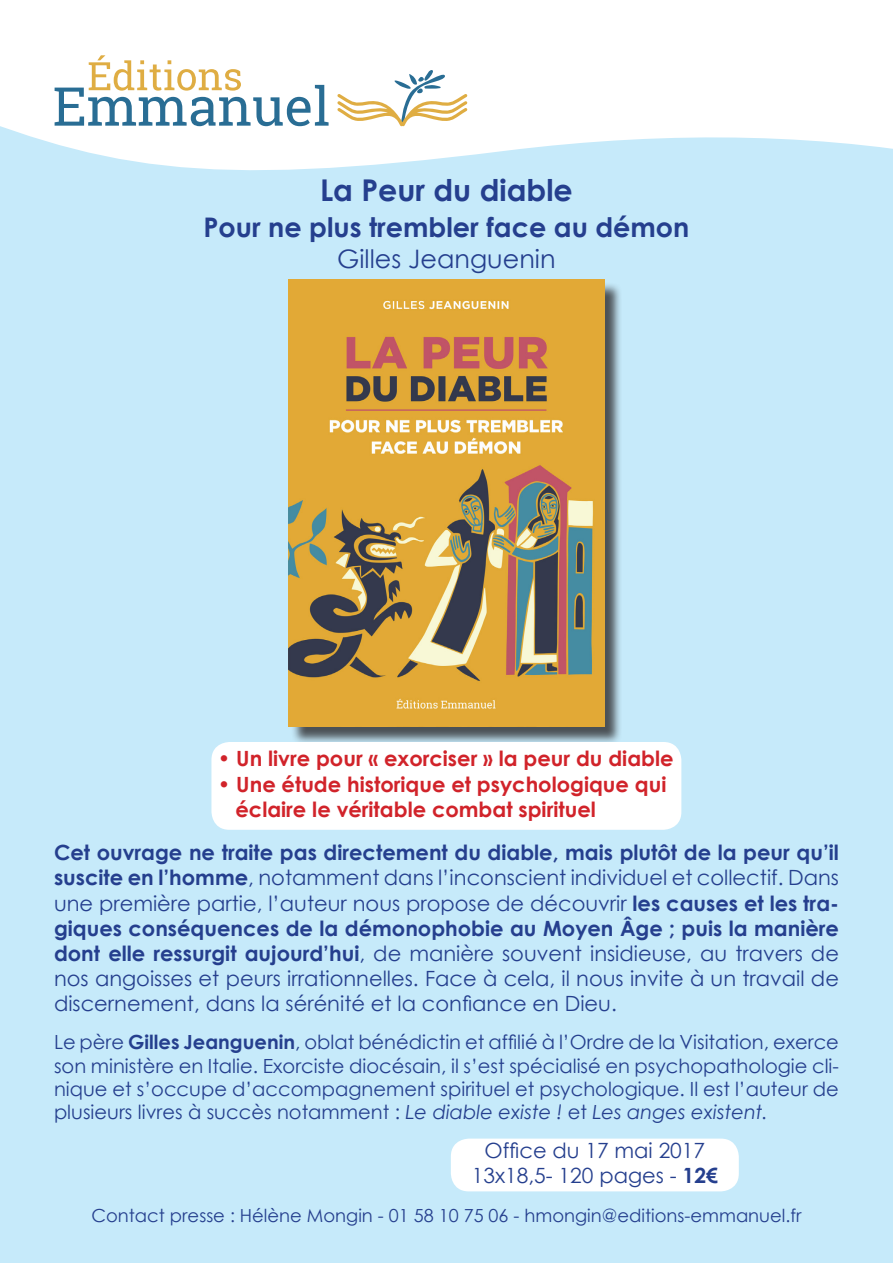
<style>
.page{position:relative;width:893px;height:1263px;background:#fff}
.page>*{position:absolute;margin:0;border:0;box-sizing:border-box;transform-origin:0 0}
.t1{font:700 30px "Century Gothic";color:#253f8e}
.t2{font:700 27px "Century Gothic";color:#253f8e}
.t3{font:25.5px "Century Gothic";color:#253f8e}
.t4{font:21px/25.2px "Century Gothic";color:#253f8e;text-align:justify}
.t5{font:700 21px "Century Gothic";color:#d1232a}
.t6{font:19.5px/23.4px "Century Gothic";color:#253f8e;text-align:justify}
.t7{font:18px "Century Gothic";color:#253f8e}
.s1{font-weight:700}
.s2{font-style:italic}
</style>
<div class="page">
<div style="left:0;top:17px;width:893px;height:1246px;background:#c6eafa"></div>
<svg style="left:0;top:17px;width:893px;height:154px;fill:#fff"></svg>
<svg style="left:336px;top:60px;width:131px;height:66px"></svg>
<svg style="left:53px;top:48px;width:276px;height:78px"></svg>
<div style="left:291px;top:282px;width:332px;height:463px;background:#231f20;opacity:.75"></div>
<img style="left:289px;top:280px;width:315px;height:446px">
<div style="left:211px;top:742px;width:470px;height:88px;background:#fff;border-radius:18px"></div>
<div style="left:451px;top:1138px;width:288px;height:53px;background:#fff;border-radius:18px"></div>
<p class="t1" style="left:320px;top:167px;width:254px">La Peur du diable</p>
<p class="t2" style="left:203px;top:207px;width:487px">Pour ne plus trembler face au démon</p>
<p class="t3" style="left:337px;top:241px;width:220px">Gilles Jeanguenin</p>
<p class="t5" style="left:218px;top:743px;width:457px">• Un livre pour « exorciser » la peur du diable</p>
<p class="t5" style="left:218px;top:768px;width:450px">• Une étude historique et psychologique qui</p>
<p class="t5" style="left:235px;top:793px;width:362px">éclaire le véritable combat spirituel</p>
<p class="t4" style="left:54px;top:840px;width:786px"><span class="s1">Cet ouvrage ne traite pas directement du diable, mais plutôt de la peur qu’il suscite en l’homme</span>, notamment dans l’inconscient individuel et collectif. Dans une première partie, l’auteur nous propose de découvrir <span class="s1">les causes et les tra&shy;giques conséquences de la démonophobie au Moyen Âge ; puis la manière dont elle ressurgit aujourd’hui</span>, de manière souvent insidieuse, au travers de nos angoisses et peurs irrationnelles. Face à cela, il nous invite à un travail de discernement, dans la sérénité et la confiance en Dieu.</p>
<p class="t6" style="left:54px;top:1030px;width:786px">Le père <span class="s1">Gilles Jeanguenin</span>, oblat bénédictin et affilié à l’Ordre de la Visitation, exerce son ministère en Italie. Exorciste diocésain, il s’est spécialisé en psychopathologie cli&shy;nique et s’occupe d’accompagnement spirituel et psychologique. Il est l’auteur de plusieurs livres à succès notamment : <span class="s2">Le diable existe !</span> et <span class="s2">Les anges existent.</span></p>
<p class="t4" style="left:484px;top:1138px;width:222px">Office du 17 mai 2017</p>
<p class="t4" style="left:472px;top:1163px;width:248px">13x18,5- 120 pages - <span class="s1">12€</span></p>
<p class="t7" style="left:91px;top:1203px;width:712px">Contact presse : Hélène Mongin - 01 58 10 75 06 - hmongin@editions-emmanuel.fr</p>
</div>
